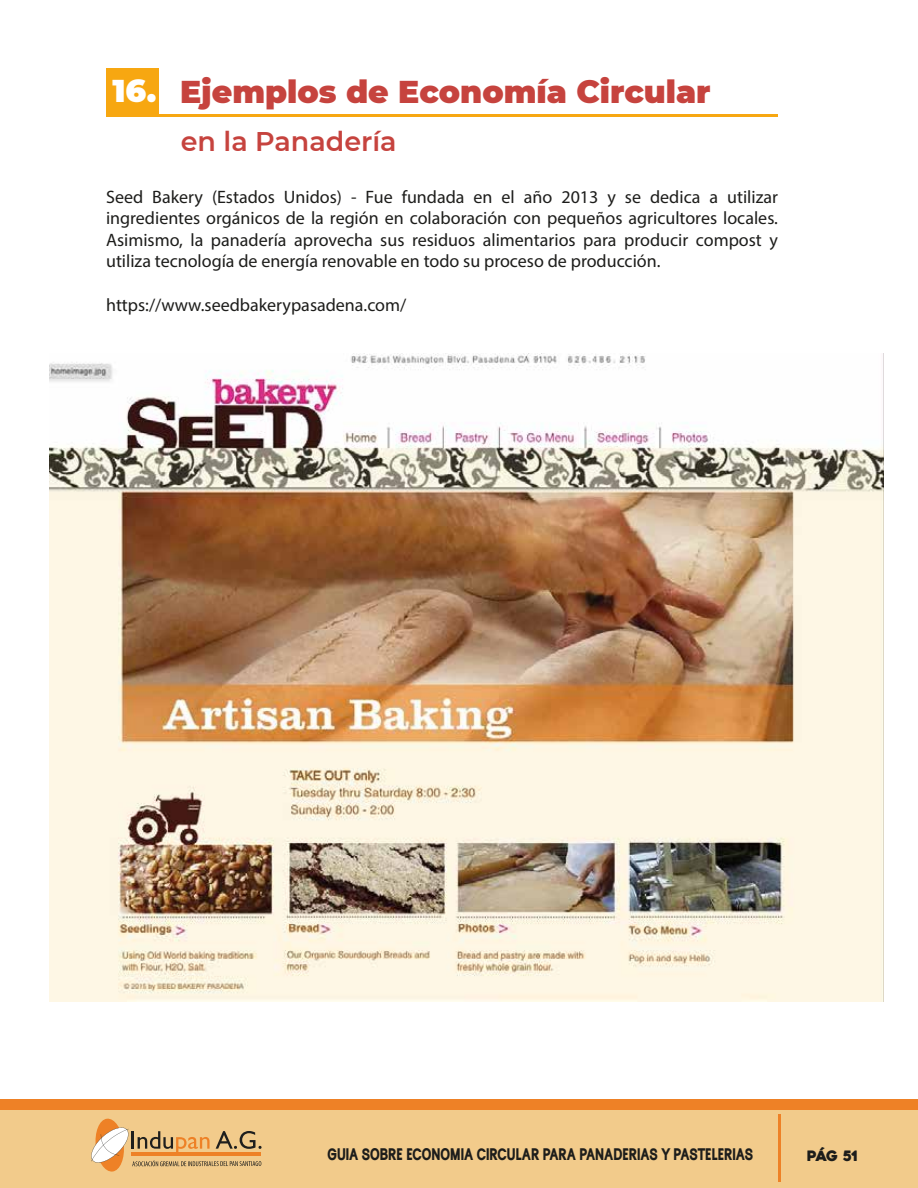
<style>
.page{position:relative;width:918px;height:1188px;background:#fff}
.page>*{position:absolute;margin:0;border:0;box-sizing:border-box;transform-origin:0 0}
.t1{font:900 31.5px "Montserrat";color:#c6433e}
.t2{font:900 31.5px "Montserrat";color:#fff}
.t3{font:600 27px "Montserrat";color:#c6433e}
.t4{font:18px/21.6px "Myriad Pro";color:#1d1d1b;text-align:justify}
.t5{font:16.65px "Rubric";color:#1d1d1b}
.t6{font:14.25px "Heavitas";color:#1d1d1b}
</style>
<div class="page">
<div style="left:106px;top:68px;width:53px;height:46px;background:#f7a711"></div>
<hr style="left:106px;top:114px;width:672px;height:2px;background:#f7a711">
<img style="left:49px;top:354px;width:834px;height:647px">
<div style="left:0;top:1100px;width:918px;height:88px;background:#f2cb8b"></div>
<div style="left:0;top:1100px;width:918px;height:10px;background:#ee8126"></div>
<hr style="left:779px;top:1115px;width:2px;height:67px;background:#ee8126">
<svg style="left:91px;top:1118px;width:171px;height:54px"></svg>
<h1 class="t2" style="left:112px;top:67px;width:45px">16.</h1>
<h1 class="t1" style="left:180px;top:68px;width:532px">Ejemplos de Economía Circular</h1>
<h2 class="t3" style="left:181px;top:122px;width:217px">en la Panadería</h2>
<p class="t4" style="left:106px;top:185px;width:673px">Seed Bakery (Estados Unidos) - Fue fundada en el año 2013 y se dedica a utilizar ingredientes orgánicos de la región en colaboración con pequeños agricultores locales.<br>Asimismo, la panadería aprovecha sus residuos alimentarios para producir compost y utiliza tecnología de energía renovable en todo su proceso de producción.</p>
<p class="t4" style="left:106px;top:293px;width:302px">https://www.seedbakerypasadena.com/</p>
<p class="t5" style="left:328px;top:1146px;width:427px">GUIA SOBRE ECONOMIA CIRCULAR PARA PANADERIAS Y PASTELERIAS</p>
<p class="t6" style="left:807px;top:1147px;width:53px">pág 51</p>
</div>
